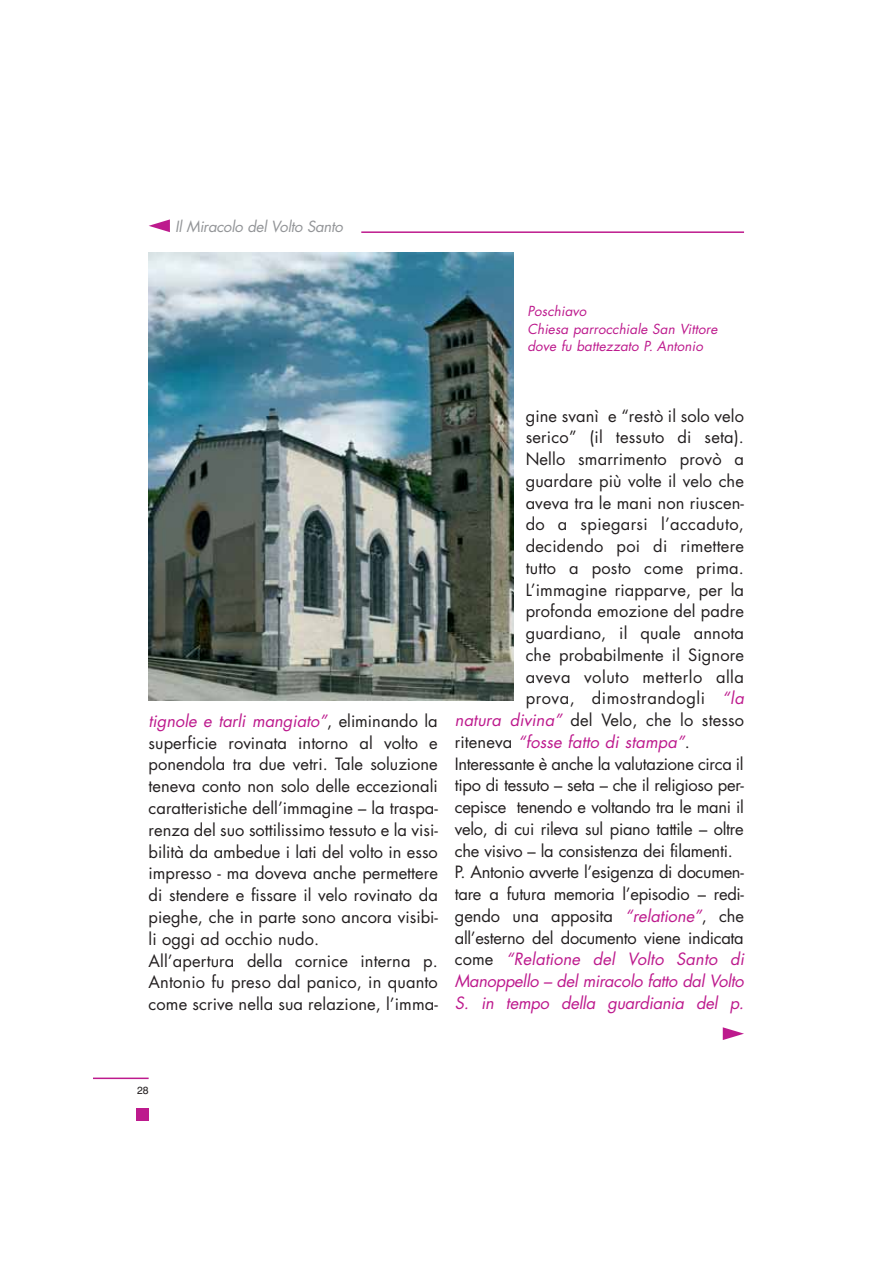
<style>
.page{position:relative;width:893px;height:1263px;background:#fff}
.page>*{position:absolute;margin:0;border:0;box-sizing:border-box;transform-origin:0 0}
.t1{font:16.5px/21.8px "Futura";color:#231f20}
.t2{font:16.5px "Futura";letter-spacing:-.02em;color:#231f20}
.t3{font:italic 16.5px "Futura";letter-spacing:-.015em;color:#bd1a8d}
.t4{font:italic 16.5px "Futura";letter-spacing:.005em;color:#bd1a8d}
.t5{font:16.5px "Futura";letter-spacing:.03em;color:#231f20}
.t6{font:16.5px "Futura";letter-spacing:.02em;color:#231f20}
.t7{font:italic 15px "Futura";letter-spacing:-.02em;color:#939598}
.t8{font:italic 13.5px/17.7px "Futura";letter-spacing:.005em;color:#bd1a8d}
.t9{font:10.5px "Swiss 721 BT";color:#231f20}
.s1{font-style:italic;color:#bd1a8d}
.s2{font-style:normal;color:#231f20}
</style>
<div class="page">
<hr style="left:93px;top:1078px;width:56px;height:1px;background:#bd1a8d">
<div style="left:136px;top:1109px;width:13px;height:12px;background:#bd1a8d"></div>
<svg style="left:149px;top:219px;width:21px;height:13px"></svg>
<hr style="left:361px;top:231px;width:383px;height:2px;background:#bd1a8d">
<img style="left:149px;top:253px;width:365px;height:447px">
<svg style="left:723px;top:1027px;width:21px;height:13px"></svg>
<p class="t7" style="left:175px;top:220px;width:169px">Il Miracolo del Volto Santo</p>
<p class="t8" style="left:527px;top:303px;width:192px">Poschiavo<br>Chiesa parrocchiale San Vittore dove fu battezzato P. Antonio</p>
<p class="t1" style="left:149px;top:711px;width:291px"><span class="s1">tignole e tarli mangiato”</span>, eliminando la superficie rovinata intorno al volto e ponendola tra due vetri. Tale soluzione teneva conto non solo delle eccezionali caratteristiche dell’immagine – la traspa&shy;renza del suo sottilissimo tessuto e la visi&shy;bilità da ambedue i lati del volto in esso impresso - ma doveva anche permettere di stendere e fissare il velo rovinato da pieghe, che in parte sono ancora visibi&shy;li oggi ad occhio nudo.<br>All’apertura della cornice interna p.<br>Antonio fu preso dal panico, in quanto come scrive nella sua relazione, l’imma-</p>
<p class="t1" style="left:526px;top:406px;width:220px">gine svanì e “restò il solo velo</p>
<p class="t1" style="left:526px;top:428px;width:220px">serico” (il tessuto di seta).</p>
<p class="t1" style="left:526px;top:450px;width:220px">Nello smarrimento provò a</p>
<p class="t1" style="left:526px;top:471px;width:220px">guardare più volte il velo che</p>
<p class="t1" style="left:526px;top:493px;width:220px">aveva tra le mani non riuscen-</p>
<p class="t6" style="left:526px;top:517px;width:220px">do a spiegarsi l’accaduto,</p>
<p class="t1" style="left:526px;top:537px;width:220px">decidendo poi di rimettere</p>
<p class="t1" style="left:526px;top:558px;width:220px">tutto a posto come prima.</p>
<p class="t1" style="left:526px;top:580px;width:220px">L’immagine riapparve, per la</p>
<p class="t1" style="left:526px;top:602px;width:220px">profonda emozione del padre</p>
<p class="t1" style="left:526px;top:624px;width:220px">guardiano, il quale annota</p>
<p class="t1" style="left:526px;top:645px;width:220px">che probabilmente il Signore</p>
<p class="t5" style="left:526px;top:669px;width:220px">aveva voluto metterlo alla</p>
<p class="t5" style="left:526px;top:691px;width:220px">prova, dimostrandogli <span class="s1">“la</span></p>
<p class="t1" style="left:455px;top:711px;width:291px"><span class="s1">natura divina”</span> del Velo, che lo stesso</p>
<p class="t4" style="left:455px;top:734px;width:236px"><span class="s2">riteneva</span> “fosse fatto di stampa”<span class="s2">.</span></p>
<p class="t2" style="left:455px;top:756px;width:290px">Interessante è anche la valutazione circa il</p>
<p class="t2" style="left:455px;top:778px;width:291px">tipo di tessuto – seta – che il religioso per-</p>
<p class="t2" style="left:455px;top:799px;width:291px">cepisce tenendo e voltando tra le mani il</p>
<p class="t2" style="left:455px;top:821px;width:290px">velo, di cui rileva sul piano tattile – oltre</p>
<p class="t2" style="left:455px;top:843px;width:279px">che visivo – la consistenza dei filamenti.</p>
<p class="t2" style="left:455px;top:865px;width:290px">P. Antonio avverte l’esigenza di documen-</p>
<p class="t2" style="left:455px;top:886px;width:291px">tare a futura memoria l’episodio – redi-</p>
<p class="t1" style="left:455px;top:906px;width:291px">gendo una apposita <span class="s1">“relatione”</span>, che</p>
<p class="t2" style="left:455px;top:930px;width:290px">all’esterno del documento viene indicata</p>
<p class="t4" style="left:455px;top:952px;width:291px"><span class="s2">come</span> “Relatione del Volto Santo di</p>
<p class="t3" style="left:455px;top:973px;width:290px">Manoppello – del miracolo fatto dal Volto</p>
<p class="t3" style="left:455px;top:995px;width:291px">S. in tempo della guardiania del p.</p>
<p class="t9" style="left:137px;top:1086px;width:13px">28</p>
</div>
